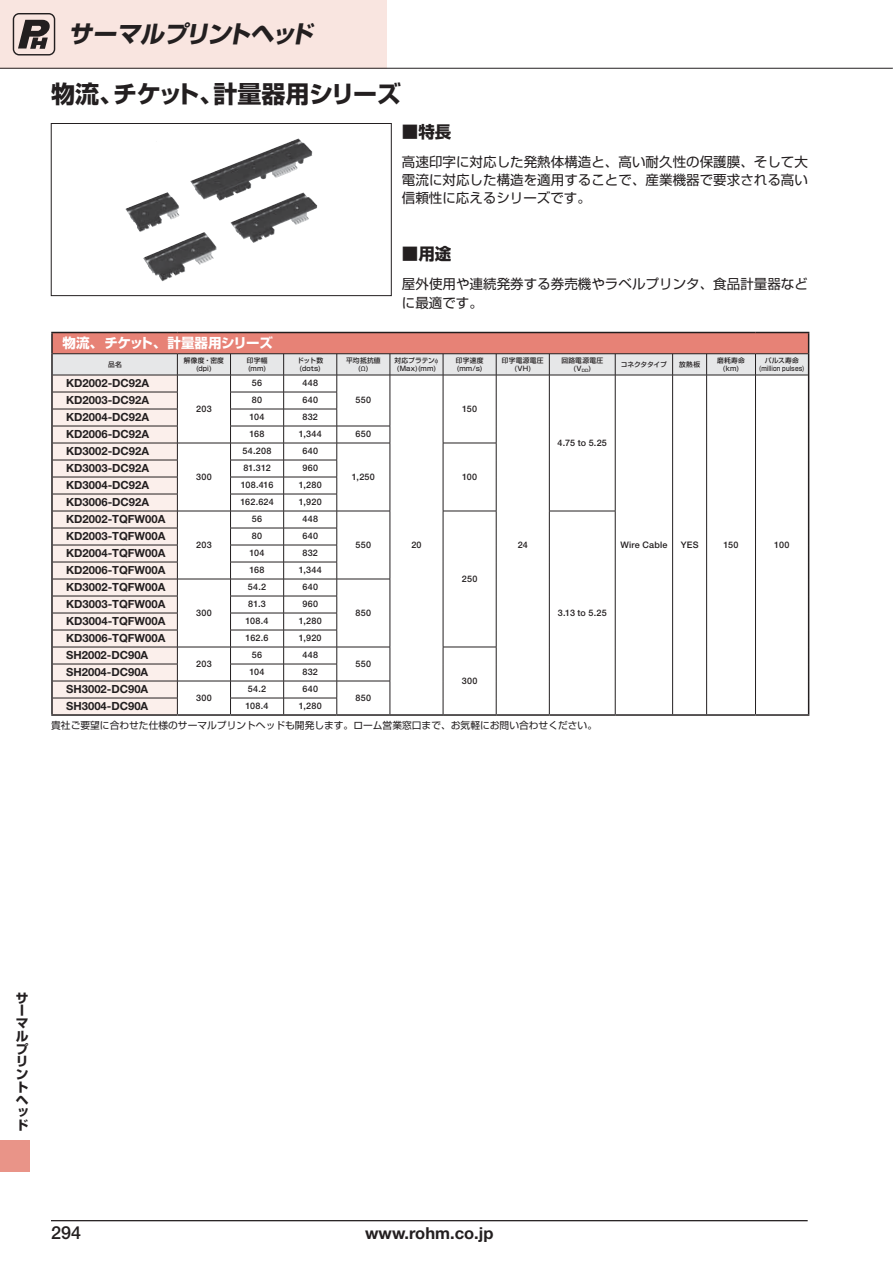
<style>
.page{position:relative;width:893px;height:1263px;background:#fff}
.page>*{position:absolute;margin:0;border:0;box-sizing:border-box;transform-origin:0 0}
.t1{font:24px "Shin Go Pro Bold 90 msp RKSJ H";letter-spacing:-.02em;color:#231f20}
.t2{font:italic 24px "Shin Go Pro Bold 90 msp RKSJ H";color:#231f20}
.t3{font:500 18px "Helvetica Neue LT Std";color:#231f20}
.t4{font:700 16.5px "Helvetica Neue LT Std";color:#231f20}
.t5{font:16.5px "Shin Go Pro Bold 90 msp RKSJ H";color:#231f20}
.t6{font:13.5px/18px "Shin Go Pro Regular 90 msp RKSJ H";letter-spacing:.005em;color:#231f20;text-align:justify}
.t7{font:13.5px "Shin Go Pro Bold 90 msp RKSJ H";letter-spacing:-.02em;color:#fff}
.t8{font:12.75px/12.8px "Shin Go Pro Bold 90 msp RKSJ H";color:#231f20}
.t9{font:700 11.25px "Helvetica Neue LT Std";color:#231f20}
.t10{font:9.75px "Shin Go Pro Regular 90 msp RKSJ H";color:#231f20}
.t11{font:500 9px "Helvetica Neue LT Std";letter-spacing:.03em;color:#231f20}
.t12{font:6.75px/8.2px "Shin Go Pro Medium 90 msp RKSJ H";letter-spacing:.025em;color:#231f20;text-align:center}
.t13{font:6.75px "Shin Go Pro Medium 90 msp RKSJ H";letter-spacing:-.03em;color:#231f20}
.s1{font-family:"Helvetica Neue LT Std";font-weight:500}
</style>
<div class="page">
<img style="left:249px;top:139px;width:48px;height:19px">
<div style="left:51px;top:123px;width:340px;height:173px;border:1px solid #231f20"></div>
<hr style="left:390px;top:714px;width:53px;height:2px;background:#231f20">
<hr style="left:496px;top:714px;width:53px;height:2px;background:#231f20">
<hr style="left:615px;top:714px;width:140px;height:2px;background:#231f20">
<hr style="left:755px;top:714px;width:54px;height:2px;background:#231f20">
<hr style="left:549px;top:714px;width:66px;height:2px;background:#231f20">
<hr style="left:443px;top:714px;width:53px;height:2px;background:#231f20">
<hr style="left:177px;top:714px;width:53px;height:2px;background:#231f20">
<hr style="left:337px;top:714px;width:53px;height:2px;background:#231f20">
<hr style="left:51px;top:714px;width:126px;height:2px;background:#231f20">
<hr style="left:230px;top:714px;width:107px;height:2px;background:#231f20">
<hr style="left:51px;top:332px;width:126px;height:1px;background:#231f20">
<hr style="left:177px;top:332px;width:578px;height:1px;background:#231f20">
<hr style="left:755px;top:332px;width:54px;height:1px;background:#231f20">
<hr style="left:51px;top:1220px;width:757px;height:1px;background:#231f20">
<div style="left:0;top:0;width:387px;height:68px;background:#f9e5e0"></div>
<hr style="left:0;top:68px;width:893px;height:1px;background:#231f20">
<svg style="left:13px;top:13px;width:42px;height:42px"></svg>
<div style="left:0;top:1140px;width:30px;height:31px;background:#e99488"></div>
<svg style="left:51px;top:333px;width:758px;height:382px"></svg>
<h1 class="t2" style="left:68px;top:25px;width:250px">サーマルプリントヘッド</h1>
<h1 class="t1" style="left:51px;top:85px;width:351px">物流、チケット、計量器用シリーズ</h1>
<h3 class="t5" style="left:402px;top:126px;width:51px">■特長</h3>
<p class="t6" style="left:402px;top:155px;width:407px">高速印字に対応した発熱体構造と、高い耐久性の保護膜、そして大電流に対応した構造を適用することで、産業機器で要求される高い信頼性に応えるシリーズです。</p>
<h3 class="t5" style="left:402px;top:248px;width:51px">■用途</h3>
<p class="t6" style="left:402px;top:277px;width:407px">屋外使用や連続発券する券売機やラベルプリンタ、食品計量器などに最適です。</p>
<p class="t7" style="left:63px;top:338px;width:212px">物流、チケット、計量器用シリーズ</p>
<p class="t12" style="left:108px;top:361px;width:15px">品名</p>
<p class="t12" style="left:184px;top:357px;width:42px">解像度・密度(dpi)</p>
<p class="t12" style="left:247px;top:357px;width:22px;text-align:left">印字幅(mm)</p>
<p class="t12" style="left:297px;top:357px;width:27px;text-align:left">ドット数(dots)</p>
<p class="t12" style="left:346px;top:357px;width:36px;line-height:7.8px">平均抵抗値(<span class="s1">Ω</span>)</p>
<p class="t12" style="left:395px;top:357px;width:43px;text-align:left">対応プラテン(Max)(mm)</p>
<p class="t12" style="left:456px;top:357px;width:29px;text-align:left">印字速度(mm/s)</p>
<p class="t12" style="left:502px;top:357px;width:43px">印字電源電圧(VH)</p>
<p class="t12" style="left:561px;top:357px;width:43px;line-height:7.8px">回路電源電圧(V<sub>DD</sub>)</p>
<p class="t13" style="left:621px;top:362px;width:48px">コネクタタイプ</p>
<p class="t12" style="left:679px;top:361px;width:22px">放熱板</p>
<p class="t12" style="left:717px;top:357px;width:29px">磨耗寿命(km)</p>
<p class="t12" style="left:759px;top:357px;width:47px">パルス寿命(million pulses)</p>
<p class="t9" style="left:66px;top:377px;width:84px">KD2002-DC92A</p>
<p class="t11" style="left:196px;top:406px;width:17px">203</p>
<p class="t11" style="left:252px;top:380px;width:12px">56</p>
<p class="t11" style="left:302px;top:380px;width:17px">448</p>
<p class="t9" style="left:66px;top:394px;width:84px">KD2003-DC92A</p>
<p class="t11" style="left:252px;top:397px;width:12px">80</p>
<p class="t11" style="left:302px;top:397px;width:17px">640</p>
<p class="t9" style="left:66px;top:411px;width:84px">KD2004-DC92A</p>
<p class="t11" style="left:250px;top:414px;width:17px">104</p>
<p class="t11" style="left:302px;top:414px;width:17px">832</p>
<p class="t9" style="left:66px;top:428px;width:84px">KD2006-DC92A</p>
<p class="t11" style="left:250px;top:431px;width:17px">168</p>
<p class="t11" style="left:299px;top:431px;width:25px">1,344</p>
<p class="t11" style="left:356px;top:431px;width:17px">650</p>
<p class="t9" style="left:66px;top:445px;width:84px">KD3002-DC92A</p>
<p class="t11" style="left:196px;top:474px;width:17px">300</p>
<p class="t11" style="left:356px;top:397px;width:17px">550</p>
<p class="t11" style="left:462px;top:406px;width:16px">150</p>
<p class="t11" style="left:558px;top:440px;width:51px">4.75 to 5.25</p>
<p class="t11" style="left:243px;top:448px;width:30px">54.208</p>
<p class="t11" style="left:302px;top:448px;width:17px">640</p>
<p class="t9" style="left:66px;top:462px;width:84px">KD3003-DC92A</p>
<p class="t11" style="left:243px;top:465px;width:29px">81.312</p>
<p class="t11" style="left:302px;top:465px;width:17px">960</p>
<p class="t9" style="left:66px;top:479px;width:84px">KD3004-DC92A</p>
<p class="t11" style="left:241px;top:482px;width:34px">108.416</p>
<p class="t11" style="left:299px;top:482px;width:25px">1,280</p>
<p class="t9" style="left:66px;top:496px;width:84px">KD3006-DC92A</p>
<p class="t11" style="left:240px;top:499px;width:35px">162.624</p>
<p class="t11" style="left:299px;top:499px;width:24px">1,920</p>
<p class="t9" style="left:66px;top:513px;width:101px">KD2002-TQFW00A</p>
<p class="t11" style="left:196px;top:542px;width:17px">203</p>
<p class="t11" style="left:352px;top:474px;width:24px">1,250</p>
<p class="t11" style="left:462px;top:474px;width:17px">100</p>
<p class="t11" style="left:252px;top:516px;width:12px">56</p>
<p class="t11" style="left:302px;top:516px;width:17px">448</p>
<p class="t9" style="left:66px;top:530px;width:101px">KD2003-TQFW00A</p>
<p class="t11" style="left:252px;top:533px;width:12px">80</p>
<p class="t11" style="left:302px;top:533px;width:17px">640</p>
<p class="t9" style="left:66px;top:547px;width:101px">KD2004-TQFW00A</p>
<p class="t11" style="left:250px;top:550px;width:17px">104</p>
<p class="t11" style="left:302px;top:550px;width:17px">832</p>
<p class="t9" style="left:66px;top:564px;width:101px">KD2006-TQFW00A</p>
<p class="t11" style="left:250px;top:567px;width:17px">168</p>
<p class="t11" style="left:299px;top:567px;width:25px">1,344</p>
<p class="t9" style="left:66px;top:581px;width:101px">KD3002-TQFW00A</p>
<p class="t11" style="left:196px;top:610px;width:17px">300</p>
<p class="t11" style="left:620px;top:541px;width:49px">Wire Cable</p>
<p class="t11" style="left:681px;top:541px;width:19px">YES</p>
<p class="t11" style="left:723px;top:541px;width:16px">150</p>
<p class="t11" style="left:774px;top:541px;width:17px">100</p>
<p class="t11" style="left:411px;top:541px;width:12px">20</p>
<p class="t11" style="left:518px;top:541px;width:12px">24</p>
<p class="t11" style="left:356px;top:542px;width:17px">550</p>
<p class="t11" style="left:462px;top:576px;width:17px">250</p>
<p class="t11" style="left:248px;top:584px;width:20px">54.2</p>
<p class="t11" style="left:302px;top:584px;width:17px">640</p>
<p class="t9" style="left:66px;top:598px;width:101px">KD3003-TQFW00A</p>
<p class="t11" style="left:248px;top:601px;width:19px">81.3</p>
<p class="t11" style="left:302px;top:601px;width:17px">960</p>
<p class="t9" style="left:66px;top:615px;width:101px">KD3004-TQFW00A</p>
<p class="t11" style="left:246px;top:618px;width:25px">108.4</p>
<p class="t11" style="left:299px;top:618px;width:25px">1,280</p>
<p class="t9" style="left:66px;top:632px;width:101px">KD3006-TQFW00A</p>
<p class="t11" style="left:246px;top:635px;width:24px">162.6</p>
<p class="t11" style="left:299px;top:635px;width:24px">1,920</p>
<p class="t9" style="left:66px;top:649px;width:84px">SH2002-DC90A</p>
<p class="t11" style="left:196px;top:661px;width:17px">203</p>
<p class="t11" style="left:558px;top:609px;width:50px">3.13 to 5.25</p>
<p class="t11" style="left:356px;top:610px;width:17px">850</p>
<p class="t11" style="left:252px;top:652px;width:12px">56</p>
<p class="t11" style="left:302px;top:652px;width:17px">448</p>
<p class="t11" style="left:356px;top:661px;width:17px">550</p>
<p class="t9" style="left:66px;top:666px;width:84px">SH2004-DC90A</p>
<p class="t11" style="left:250px;top:669px;width:17px">104</p>
<p class="t11" style="left:302px;top:669px;width:17px">832</p>
<p class="t9" style="left:66px;top:683px;width:84px">SH3002-DC90A</p>
<p class="t11" style="left:196px;top:694px;width:17px">300</p>
<p class="t11" style="left:462px;top:677px;width:17px">300</p>
<p class="t11" style="left:248px;top:686px;width:20px">54.2</p>
<p class="t11" style="left:302px;top:686px;width:17px">640</p>
<p class="t11" style="left:356px;top:694px;width:17px">850</p>
<p class="t9" style="left:66px;top:699px;width:84px">SH3004-DC90A</p>
<p class="t11" style="left:246px;top:703px;width:25px">108.4</p>
<p class="t11" style="left:299px;top:703px;width:25px">1,280</p>
<p class="t10" style="left:51px;top:722px;width:547px">貴社ご要望に合わせた仕様のサーマルプリントヘッドも開発します。ローム営業窓口まで、お気軽にお問い合わせください。</p>
<p class="t8" style="left:16px;top:993px;width:14px">サーマルプリントヘッド</p>
<h2 class="t3" style="left:51px;top:1226px;width:32px">294</h2>
<h3 class="t4" style="left:365px;top:1224px;width:130px">www.rohm.co.jp</h3>
</div>
